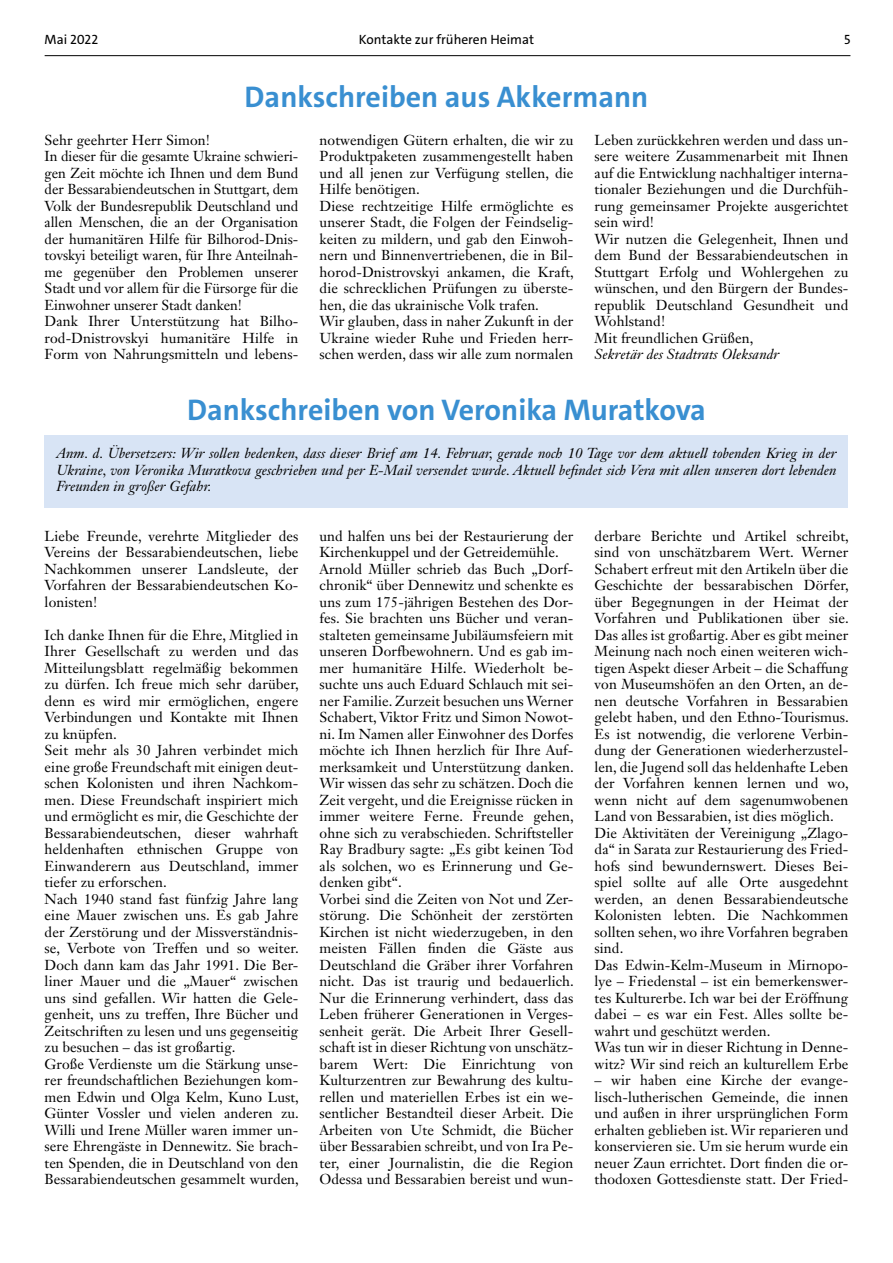
<style>
.page{position:relative;width:893px;height:1263px;background:#fff}
.page>*{position:absolute;margin:0;border:0;box-sizing:border-box;transform-origin:0 0}
.t1{font:700 30px "The Sans";color:#398fd1}
.t2{font:14.25px/16.5px "Janson Text LT Std";letter-spacing:.005em;color:#000}
.t3{font:italic 14.25px/16.5px "Janson Text LT Std";letter-spacing:.005em;color:#000;text-align:justify}
.t4{font:13.5px "The Sans";color:#000}
</style>
<div class="page">
<hr style="left:45px;top:55px;width:805px;height:1px;background:#000">
<div style="left:45px;top:435px;width:803px;height:73px;background:#d8e4f5"></div>
<p class="t4" style="left:45px;top:31px;width:55px">Mai 2022</p>
<p class="t4" style="left:359px;top:31px;width:177px">Kontakte zur früheren Heimat</p>
<p class="t4" style="left:844px;top:31px;width:8px">5</p>
<h1 class="t1" style="left:245px;top:78px;width:405px">Dankschreiben aus Akkermann</h1>
<p class="t2" style="left:320px;top:131px;width:256px">notwendigen Gütern erhalten, die wir zu Produktpaketen zusammengestellt haben und all jenen zur Verfügung stellen, die Hilfe benötigen.<br>Diese rechtzeitige Hilfe ermöglichte es unserer Stadt, die Folgen der Feindselig&shy;keiten zu mildern, und gab den Einwoh&shy;nern und Binnenvertriebenen, die in Bil&shy;horod-Dnistrovskyi ankamen, die Kraft, die schrecklichen Prüfungen zu überste&shy;hen, die das ukrainische Volk trafen.<br>Wir glauben, dass in naher Zukunft in der Ukraine wieder Ruhe und Frieden herr&shy;schen werden, dass wir alle zum normalen</p>
<p class="t2" style="left:45px;top:131px;width:255px">Sehr geehrter Herr Simon!<br>In dieser für die gesamte Ukraine schwieri&shy;gen Zeit möchte ich Ihnen und dem Bund der Bessarabiendeutschen in Stuttgart, dem Volk der Bundesrepublik Deutschland und allen Menschen, die an der Organisation der humanitären Hilfe für Bilhorod-Dnis&shy;tovskyi beteiligt waren, für Ihre Anteilnah&shy;me gegenüber den Problemen unserer Stadt und vor allem für die Fürsorge für die Einwohner unserer Stadt danken!<br>Dank Ihrer Unterstützung hat Bilho&shy;rod-Dnistrovskyi humanitäre Hilfe in Form von Nahrungsmitteln und lebens-</p>
<p class="t2" style="left:595px;top:131px;width:255px">Leben zurückkehren werden und dass un&shy;sere weitere Zusammenarbeit mit Ihnen auf die Entwicklung nachhaltiger interna&shy;tionaler Beziehungen und die Durchfüh&shy;rung gemeinsamer Projekte ausgerichtet sein wird!<br>Wir nutzen die Gelegenheit, Ihnen und dem Bund der Bessarabiendeutschen in Stuttgart Erfolg und Wohlergehen zu wünschen, und den Bürgern der Bundes&shy;republik Deutschland Gesundheit und Wohlstand!<br>Mit freundlichen Grüßen,</p>
<p class="t3" style="left:595px;top:346px;width:186px">Sekretär des Stadtrats Oleksandr</p>
<h1 class="t1" style="left:187px;top:390px;width:520px">Dankschreiben von Veronika Muratkova</h1>
<p class="t3" style="left:56px;top:445px;width:782px">Anm. d. Übersetzers: Wir sollen bedenken, dass dieser Brief am 14. Februar, gerade noch 10 Tage vor dem aktuell tobenden Krieg in der Ukraine, von Veronika Muratkova geschrieben und per E-Mail versendet wurde. Aktuell befindet sich Vera mit allen unseren dort lebenden Freunden in großer Gefahr.</p>
<p class="t2" style="left:320px;top:527px;width:256px">und halfen uns bei der Restaurierung der Kirchenkuppel und der Getreidemühle.<br>Arnold Müller schrieb das Buch „Dorf&shy;chronik“ über Dennewitz und schenkte es uns zum 175-jährigen Bestehen des Dor&shy;fes. Sie brachten uns Bücher und veran&shy;stalteten gemeinsame Jubiläumsfeiern mit unseren Dorfbewohnern. Und es gab im&shy;mer humanitäre Hilfe. Wiederholt be&shy;suchte uns auch Eduard Schlauch mit sei&shy;ner Familie. Zurzeit besuchen uns Werner Schabert, Viktor Fritz und Simon Nowot&shy;ni. Im Namen aller Einwohner des Dorfes möchte ich Ihnen herzlich für Ihre Auf&shy;merksamkeit und Unterstützung danken.<br>Wir wissen das sehr zu schätzen. Doch die Zeit vergeht, und die Ereignisse rücken in immer weitere Ferne. Freunde gehen, ohne sich zu verabschieden. Schriftsteller Ray Bradbury sagte: „Es gibt keinen Tod als solchen, wo es Erinnerung und Ge&shy;denken gibt“.<br>Vorbei sind die Zeiten von Not und Zer&shy;störung. Die Schönheit der zerstörten Kirchen ist nicht wiederzugeben, in den meisten Fällen finden die Gäste aus Deutschland die Gräber ihrer Vorfahren nicht. Das ist traurig und bedauerlich.<br>Nur die Erinnerung verhindert, dass das Leben früherer Generationen in Verges&shy;senheit gerät. Die Arbeit Ihrer Gesell&shy;schaft ist in dieser Richtung von unschätz&shy;barem Wert: Die Einrichtung von Kulturzentren zur Bewahrung des kultu&shy;rellen und materiellen Erbes ist ein we&shy;sentlicher Bestandteil dieser Arbeit. Die Arbeiten von Ute Schmidt, die Bücher über Bessarabien schreibt, und von Ira Pe&shy;ter, einer Journalistin, die die Region Odessa und Bessarabien bereist und wun-</p>
<p class="t2" style="left:595px;top:527px;width:256px">derbare Berichte und Artikel schreibt, sind von unschätzbarem Wert. Werner Schabert erfreut mit den Artikeln über die Geschichte der bessarabischen Dörfer, über Begegnungen in der Heimat der Vorfahren und Publikationen über sie.<br>Das alles ist großartig. Aber es gibt meiner Meinung nach noch einen weiteren wich&shy;tigen Aspekt dieser Arbeit – die Schaffung von Museumshöfen an den Orten, an de&shy;nen deutsche Vorfahren in Bessarabien gelebt haben, und den Ethno-Tourismus.<br>Es ist notwendig, die verlorene Verbin&shy;dung der Generationen wiederherzustel&shy;len, die Jugend soll das heldenhafte Leben der Vorfahren kennen lernen und wo, wenn nicht auf dem sagenumwobenen Land von Bessarabien, ist dies möglich.<br>Die Aktivitäten der Vereinigung „Zlago&shy;da“ in Sarata zur Restaurierung des Fried&shy;hofs sind bewundernswert. Dieses Bei&shy;spiel sollte auf alle Orte ausgedehnt werden, an denen Bessarabiendeutsche Kolonisten lebten. Die Nachkommen sollten sehen, wo ihre Vorfahren begraben sind.<br>Das Edwin-Kelm-Museum in Mirnopo&shy;lye – Friedenstal – ist ein bemerkenswer&shy;tes Kulturerbe. Ich war bei der Eröffnung dabei – es war ein Fest. Alles sollte be&shy;wahrt und geschützt werden.<br>Was tun wir in dieser Richtung in Denne&shy;witz? Wir sind reich an kulturellem Erbe</p>
<p class="t2" style="left:45px;top:527px;width:255px;text-align:justify">Liebe Freunde, verehrte Mitglieder des Vereins der Bessarabiendeutschen, liebe Nachkommen unserer Landsleute, der Vorfahren der Bessarabiendeutschen Ko&shy;lonisten!</p>
<p class="t2" style="left:45px;top:626px;width:256px">Ich danke Ihnen für die Ehre, Mitglied in Ihrer Gesellschaft zu werden und das Mitteilungsblatt regelmäßig bekommen zu dürfen. Ich freue mich sehr darüber, denn es wird mir ermöglichen, engere Verbindungen und Kontakte mit Ihnen zu knüpfen.<br>Seit mehr als 30 Jahren verbindet mich eine große Freundschaft mit einigen deut&shy;schen Kolonisten und ihren Nachkom&shy;men. Diese Freundschaft inspiriert mich und ermöglicht es mir, die Geschichte der Bessarabiendeutschen, dieser wahrhaft heldenhaften ethnischen Gruppe von Einwanderern aus Deutschland, immer tiefer zu erforschen.<br>Nach 1940 stand fast fünfzig Jahre lang eine Mauer zwischen uns. Es gab Jahre der Zerstörung und der Missverständnis&shy;se, Verbote von Treffen und so weiter.<br>Doch dann kam das Jahr 1991. Die Ber&shy;liner Mauer und die „Mauer“ zwischen uns sind gefallen. Wir hatten die Gele&shy;genheit, uns zu treffen, Ihre Bücher und Zeitschriften zu lesen und uns gegenseitig zu besuchen – das ist großartig.<br>Große Verdienste um die Stärkung unse&shy;rer freundschaftlichen Beziehungen kom&shy;men Edwin und Olga Kelm, Kuno Lust, Günter Vossler und vielen anderen zu.<br>Willi und Irene Müller waren immer un&shy;sere Ehrengäste in Dennewitz. Sie brach&shy;ten Spenden, die in Deutschland von den Bessarabiendeutschen gesammelt wurden,</p>
<p class="t2" style="left:595px;top:1072px;width:255px;text-align:justify">– wir haben eine Kirche der evange&shy;lisch-lutherischen Gemeinde, die innen und außen in ihrer ursprünglichen Form erhalten geblieben ist. Wir reparieren und konservieren sie. Um sie herum wurde ein neuer Zaun errichtet. Dort finden die or&shy;thodoxen Gottesdienste statt. Der Fried-</p>
</div>
